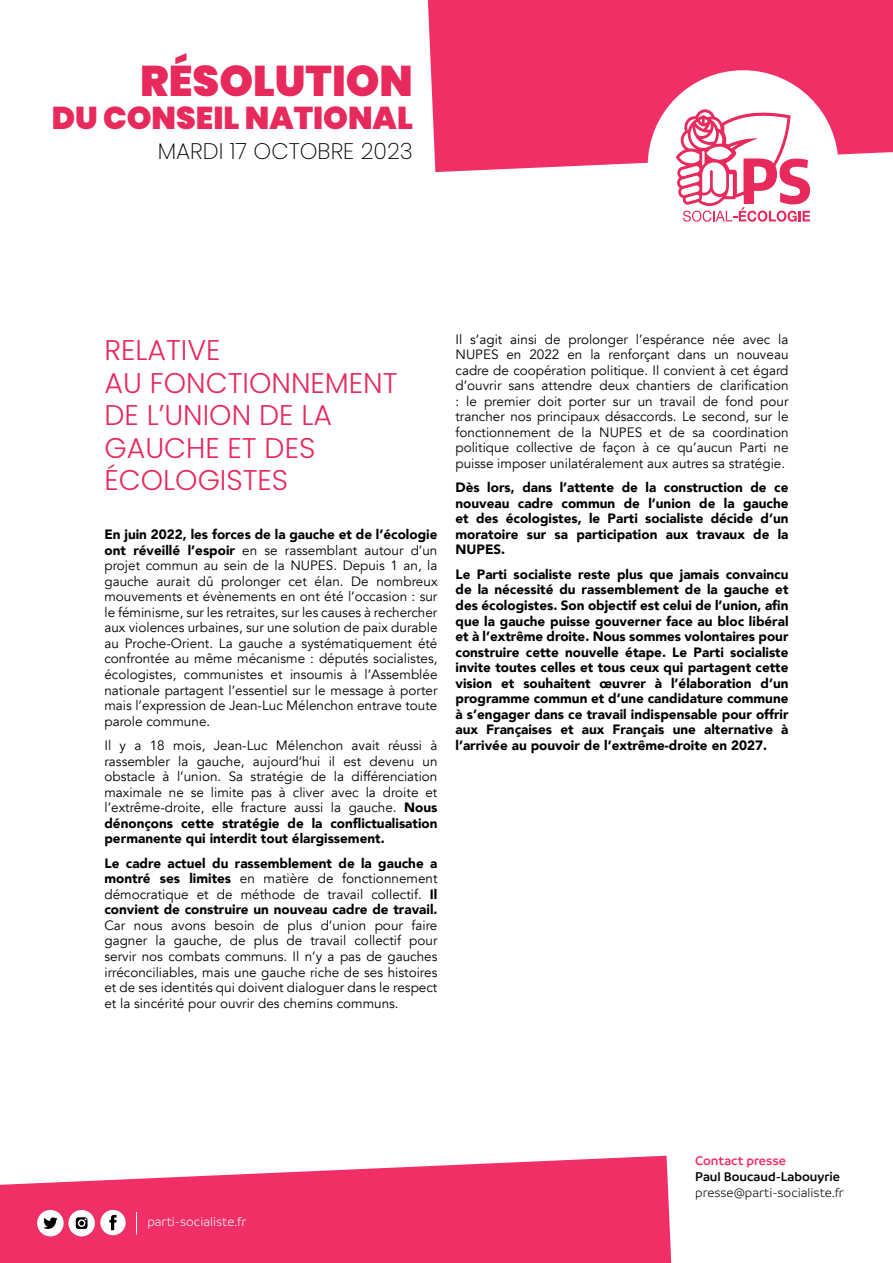
<style>
.page{position:relative;width:893px;height:1263px;background:#fff}
.page>*{position:absolute;margin:0;border:0;box-sizing:border-box;transform-origin:0 0}
.t1{font:900 42.9px "Poppins";color:#e7295c}
.t2{font:900 31.5px "Poppins";color:#e7295c}
.t3{font:300 28.5px/32.5px "Poppins";color:#e7295c}
.t4{font:200 22.5px "Poppins";color:#000}
.t5{font:13.5px/15.5px "Avenir";color:#000;text-align:justify}
.t6{font:900 13.5px/15.6px "Avenir";color:#000;text-align:justify}
.t7{font:300 13.5px "Branding";color:#000}
.t8{font:600 13.5px "Branding";color:#000}
.t9{font:300 13.5px "Branding";color:#fff}
.t10{font:600 13.5px "Branding";color:#ef2f65}
.s1{font-weight:900}
</style>
<div class="page">
<svg style="left:0;top:1156px;width:671px;height:107px;background:#f14c7a"></svg>
<div style="left:428px;top:0;width:465px;height:172px;background:#ef2f65"></div>
<div style="left:648px;top:70px;width:190px;height:191px;background:#fff;border-radius:50%"></div>
<svg style="left:676px;top:109px;width:134px;height:113px"></svg>
<svg style="left:37px;top:1209px;width:89px;height:27px"></svg>
<svg style="left:136px;top:1212px;width:1px;height:22px"></svg>
<p class="t1" style="left:140px;top:56px;width:274px">RÉSOLUTION</p>
<p class="t2" style="left:52px;top:100px;width:363px">DU CONSEIL NATIONAL</p>
<p class="t4" style="left:158px;top:138px;width:257px">MARDI 17 OCTOBRE 2023</p>
<p class="t3" style="left:104px;top:334px;width:295px">RELATIVE<br>AU FONCTIONNEMENT<br>DE L’UNION DE LA<br>GAUCHE ET DES<br>ÉCOLOGISTES</p>
<p class="t5" style="left:104px;top:527px;width:335px"><span class="s1">En juin 2022, les forces de la gauche et de l’écologie ont réveillé l’espoir</span> en se rassemblant autour d’un projet commun au sein de la NUPES. Depuis 1 an, la gauche aurait dû prolonger cet élan. De nombreux mouvements et évènements en ont été l’occasion : sur le féminisme, sur les retraites, sur les causes à rechercher aux violences urbaines, sur une solution de paix durable au Proche-Orient. La gauche a systématiquement été confrontée au même mécanisme : députés socialistes, écologistes, communistes et insoumis à l’Assemblée nationale partagent l’essentiel sur le message à porter mais l’expression de Jean-Luc Mélenchon entrave toute parole commune.</p>
<p class="t5" style="left:104px;top:738px;width:335px">Il y a 18 mois, Jean-Luc Mélenchon avait réussi à rassembler la gauche, aujourd’hui il est devenu un obstacle à l’union. Sa stratégie de la différenciation maximale ne se limite pas à cliver avec la droite et l’extrême-droite, elle fracture aussi la gauche. <span class="s1">Nous dénonçons cette stratégie de la conflictualisation permanente qui interdit tout élargissement.</span></p>
<p class="t5" style="left:104px;top:856px;width:335px"><span class="s1">Le cadre actuel du rassemblement de la gauche a montré ses limites</span> en matière de fonctionnement démocratique et de méthode de travail collectif. <span class="s1">Il convient de construire un nouveau cadre de travail.<br></span>Car nous avons besoin de plus d’union pour faire gagner la gauche, de plus de travail collectif pour servir nos combats communs. Il n’y a pas de gauches irréconciliables, mais une gauche riche de ses histoires et de ses identités qui doivent dialoguer dans le respect et la sincérité pour ouvrir des chemins communs.</p>
<p class="t5" style="left:455px;top:331px;width:335px">Il s’agit ainsi de prolonger l’espérance née avec la NUPES en 2022 en la renforçant dans un nouveau cadre de coopération politique. Il convient à cet égard d’ouvrir sans attendre deux chantiers de clarification : le premier doit porter sur un travail de fond pour trancher nos principaux désaccords. Le second, sur le fonctionnement de la NUPES et de sa coordination politique collective de façon à ce qu’aucun Parti ne puisse imposer unilatéralement aux autres sa stratégie.</p>
<p class="t6" style="left:455px;top:479px;width:335px">Dès lors, dans l’attente de la construction de ce nouveau cadre commun de l’union de la gauche et des écologistes, le Parti socialiste décide d’un moratoire sur sa participation aux travaux de la NUPES.</p>
<p class="t6" style="left:455px;top:566px;width:335px">Le Parti socialiste reste plus que jamais convaincu de la nécessité du rassemblement de la gauche et des écologistes. Son objectif est celui de l’union, afin que la gauche puisse gouverner face au bloc libéral et à l’extrême droite. Nous sommes volontaires pour construire cette nouvelle étape. Le Parti socialiste invite toutes celles et tous ceux qui partagent cette vision et souhaitent œuvrer à l’élaboration d’un programme commun et d’une candidature commune à s’engager dans ce travail indispensable pour offrir aux Françaises et aux Français une alternative à l’arrivée au pouvoir de l’extrême-droite en 2027.</p>
<p class="t9" style="left:147px;top:1215px;width:101px">parti-socialiste.fr</p>
<p class="t10" style="left:695px;top:1153px;width:92px">Contact presse</p>
<p class="t8" style="left:695px;top:1169px;width:146px">Paul Boucaud-Labouyrie</p>
<p class="t7" style="left:695px;top:1186px;width:150px">presse@parti-socialiste.fr</p>
</div>
